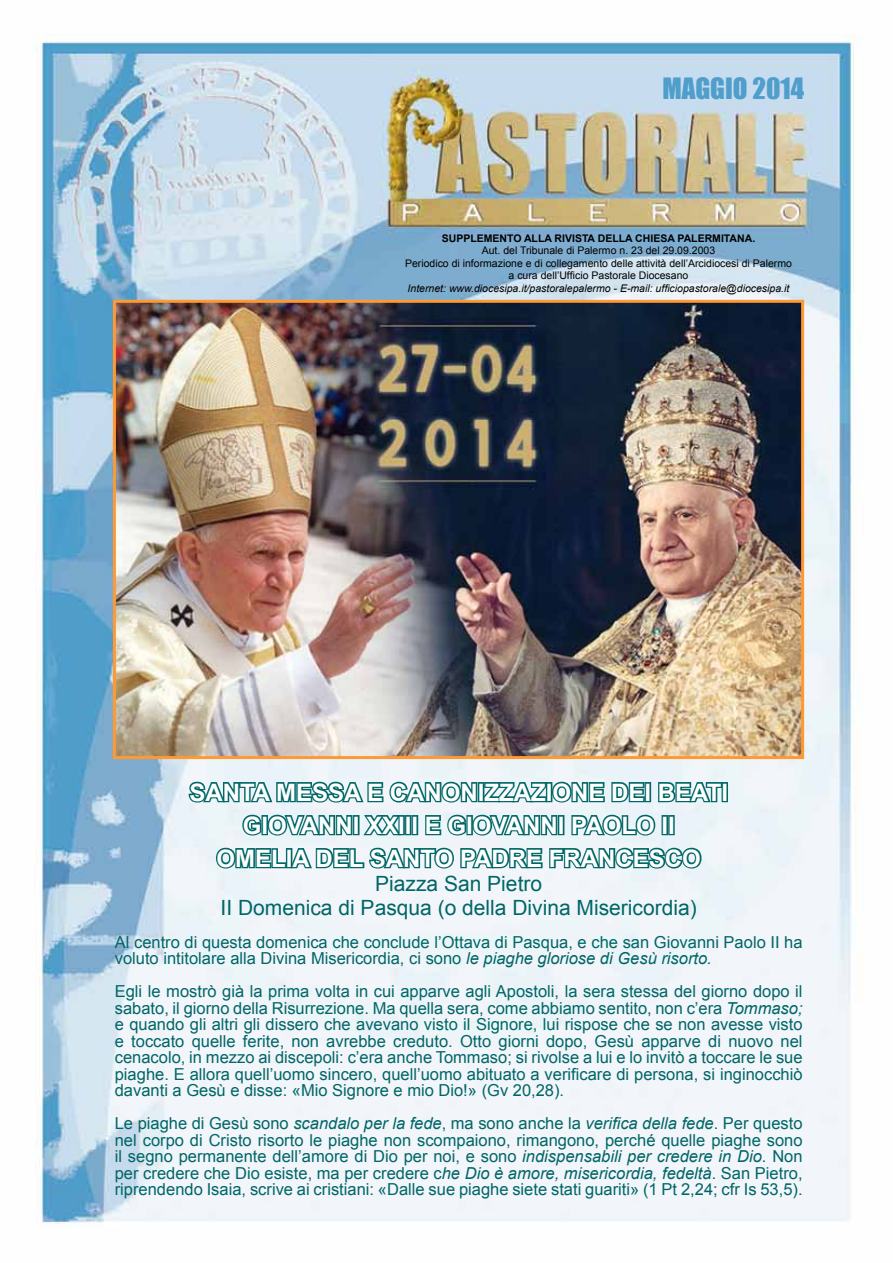
<style>
.page{position:relative;width:893px;height:1263px;background:#fff}
.page>*{position:absolute;margin:0;border:0;box-sizing:border-box;transform-origin:0 0}
.t1{font:27px "Impact";color:#509ecb}
.t2{font:700 24px/33px "Arial";color:#fff;text-align:center}
.t3{font:21px/24px "Arial";color:#066;text-align:center}
.t4{font:16.5px/16.5px "Arial";color:#066;text-align:justify}
.t5{font:10.5px/12.6px "Arial";color:#000;text-align:center}
.t6{font:italic 10.5px "Arial";color:#000}
.t7{font:700 10.5px "Arial";color:#000}
.s1{font-style:italic}
</style>
<div class="page">
<img style="left:35px;top:35px;width:819px;height:1191px">
<img style="left:117px;top:304px;width:683px;height:451px">
<div style="left:113px;top:300px;width:691px;height:459px;border:3px solid #f93"></div>
<div style="left:721px;top:782px;width:7px;height:20px;border:3px solid #066"></div>
<svg style="left:187px;top:763px;width:537px;height:110px"></svg>
<h1 class="t1" style="left:662px;top:67px;width:143px">MAGGIO 2014</h1>
<p class="t7" style="left:442px;top:231px;width:315px">SUPPLEMENTO ALLA RIVISTA DELLA CHIESA PALERMITANA.</p>
<p class="t5" style="left:405px;top:244px;width:388px">Aut. del Tribunale di Palermo n. 23 del 29.09.2003<br>Periodico di informazione e di collegamento delle attività dell’Arcidiocesi di Palermo a cura dell’Ufficio Pastorale Diocesano</p>
<p class="t6" style="left:408px;top:281px;width:383px">Internet: www.diocesipa.it/pastoralepalermo - E-mail: ufficiopastorale@diocesipa.it</p>
<h2 class="t2" style="left:189px;top:777px;width:540px">SANTA MESSA E CANONIZZAZIONE DEI BEATI<br>GIOVANNI XXIII E GIOVANNI PAOLO II<br>OMELIA DEL SANTO PADRE FRANCESCO</h2>
<p class="t3" style="left:221px;top:871px;width:478px">Piazza San Pietro<br>II Domenica di Pasqua (o della Divina Misericordia)</p>
<p class="t4" style="left:115px;top:934px;width:689px">Al centro di questa domenica che conclude l’Ottava di Pasqua, e che san Giovanni Paolo II ha voluto intitolare alla Divina Misericordia, ci sono <span class="s1">le piaghe gloriose di Gesù risorto.</span></p>
<p class="t4" style="left:115px;top:983px;width:689px">Egli le mostrò già la prima volta in cui apparve agli Apostoli, la sera stessa del giorno dopo il sabato, il giorno della Risurrezione. Ma quella sera, come abbiamo sentito, non c’era <span class="s1">Tommaso; </span>e quando gli altri gli dissero che avevano visto il Signore, lui rispose che se non avesse visto e toccato quelle ferite, non avrebbe creduto. Otto giorni dopo, Gesù apparve di nuovo nel cenacolo, in mezzo ai discepoli: c’era anche Tommaso; si rivolse a lui e lo invitò a toccare le sue piaghe. E allora quell’uomo sincero, quell’uomo abituato a verificare di persona, si inginocchiò davanti a Gesù e disse: «Mio Signore e mio Dio!» (Gv 20,28).</p>
<p class="t4" style="left:115px;top:1115px;width:689px">Le piaghe di Gesù sono <span class="s1">scandalo per la fede</span>, ma sono anche la <span class="s1">verifica della fede</span>. Per questo nel corpo di Cristo risorto le piaghe non scompaiono, rimangono, perché quelle piaghe sono il segno permanente dell’amore di Dio per noi, e sono <span class="s1">indispensabili per credere in Dio</span>. Non per credere che Dio esiste, ma per credere c<span class="s1">he Dio è amore, misericordia, fedeltà</span>. San Pietro, riprendendo Isaia, scrive ai cristiani: «Dalle sue piaghe siete stati guariti» (1 Pt 2,24; cfr Is 53,5).</p>
</div>
